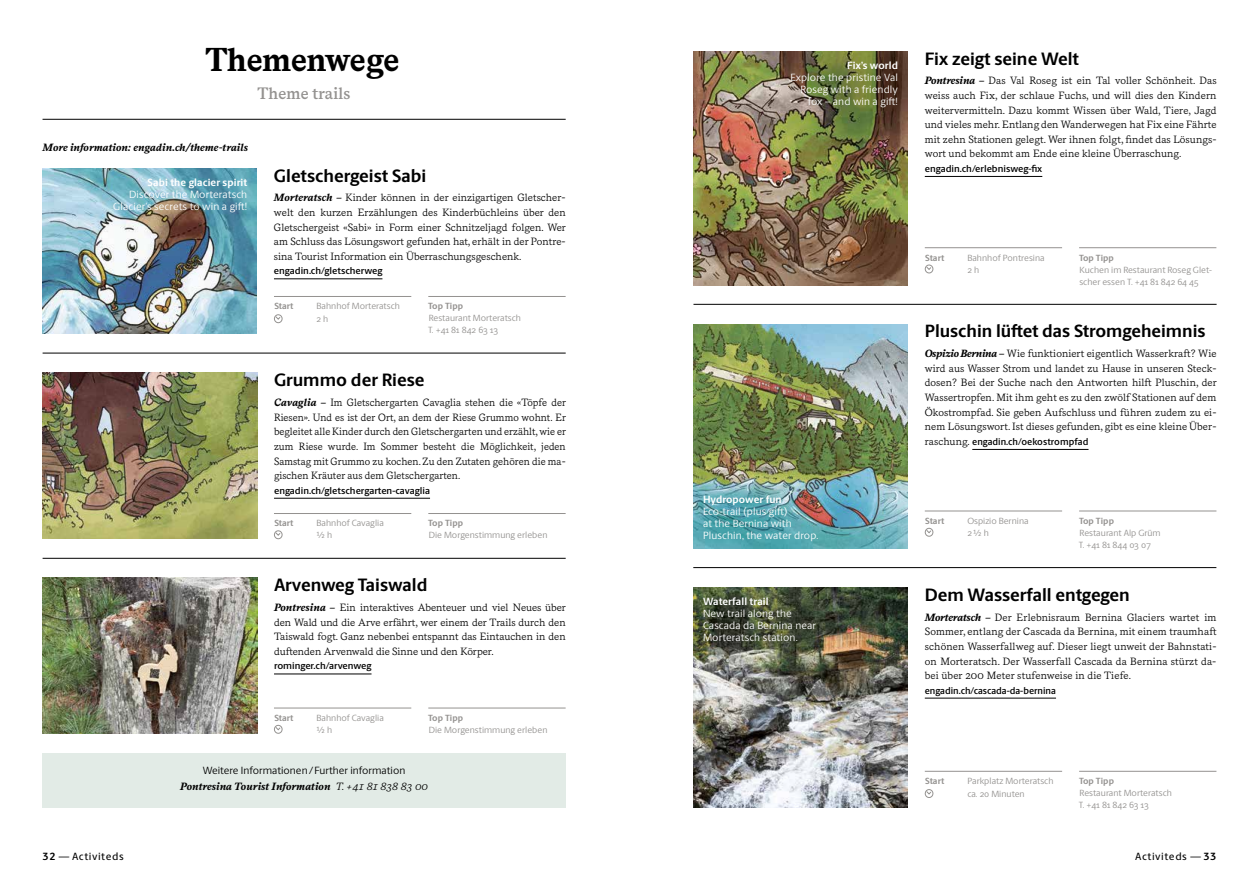
<style>
.page{position:relative;width:1259px;height:893px;background:#fff}
.page>*{position:absolute;margin:0;border:0;box-sizing:border-box;transform-origin:0 0}
.t1{font:700 33px "Messina Serif";letter-spacing:-.005em;color:#000}
.t2{font:700 18px "Berlingske Sans";color:#000}
.t3{font:700 17.85px "Berlingske Sans";color:#000}
.t4{font:600 16.5px "Messina Serif";letter-spacing:.01em;color:#949290}
.t5{font:10.5px/14.7px "Messina Serif";color:#000;text-align:justify}
.t6{font:10.5px/12px "Berlingske Sans";letter-spacing:.015em;color:#fff}
.t7{font:italic 700 10.5px "Messina Serif";color:#000}
.t8{font:700 10.5px "Berlingske Sans";letter-spacing:.01em;color:#fff}
.t9{font:10.5px "Berlingske Sans";letter-spacing:.005em;color:#000}
.t10{font:500 10.5px "Berlingske Sans";letter-spacing:.05em;color:#000}
.t11{font:9.75px "Berlingske Sans D Bd";color:#000}
.t12{font:9px/12px "Berlingske Sans";letter-spacing:.005em;color:#949290}
.t13{font:700 9px "Berlingske Sans";letter-spacing:.005em;color:#949290}
.s1{font-weight:700;font-style:italic}
.s2{font-weight:400}
.s3{font-weight:700;font-style:italic;font-size:10.35px}
.s4{font-family:"Messina Serif";font-size:10.5px}
.s5{font-weight:700}
</style>
<div class="page">
<hr style="left:43px;top:119px;width:523px;height:1px;background:#000">
<hr style="left:43px;top:353px;width:523px;height:1px;background:#000">
<img style="left:43px;top:373px;width:214px;height:166px">
<img style="left:42px;top:168px;width:215px;height:166px">
<hr style="left:274px;top:498px;width:156px;height:1px;background:#000">
<hr style="left:274px;top:279px;width:108px;height:1px;background:#000">
<div style="left:43px;top:753px;width:523px;height:55px;background:#e2ebe6"></div>
<hr style="left:274px;top:513px;width:137px;height:1px;background:#949290">
<div style="left:274px;top:530px;width:9px;height:9px;border:1px solid #949290;border-radius:50%"></div>
<svg style="left:274px;top:531px;width:7px;height:5px"></svg>
<hr style="left:428px;top:513px;width:137px;height:1px;background:#949290">
<hr style="left:693px;top:567px;width:523px;height:1px;background:#000">
<img style="left:693px;top:324px;width:214px;height:224px">
<img style="left:693px;top:587px;width:214px;height:221px">
<hr style="left:972px;top:449px;width:116px;height:1px;background:#000">
<hr style="left:924px;top:698px;width:132px;height:1px;background:#000">
<hr style="left:924px;top:771px;width:138px;height:1px;background:#949290">
<div style="left:924px;top:789px;width:9px;height:9px;border:1px solid #949290;border-radius:50%"></div>
<svg style="left:925px;top:790px;width:7px;height:5px"></svg>
<hr style="left:1079px;top:771px;width:137px;height:1px;background:#949290">
<img style="left:693px;top:51px;width:214px;height:234px">
<hr style="left:693px;top:304px;width:523px;height:1px;background:#000">
<hr style="left:924px;top:176px;width:118px;height:1px;background:#000">
<hr style="left:274px;top:296px;width:137px;height:1px;background:#949290">
<div style="left:274px;top:314px;width:9px;height:9px;border:1px solid #949290;border-radius:50%"></div>
<svg style="left:274px;top:315px;width:7px;height:5px"></svg>
<hr style="left:428px;top:296px;width:137px;height:1px;background:#949290">
<hr style="left:924px;top:247px;width:138px;height:1px;background:#949290">
<div style="left:924px;top:264px;width:9px;height:10px;border:1px solid #949290;border-radius:50%"></div>
<svg style="left:925px;top:266px;width:7px;height:5px"></svg>
<hr style="left:1079px;top:247px;width:137px;height:1px;background:#949290">
<hr style="left:924px;top:511px;width:138px;height:1px;background:#949290">
<div style="left:924px;top:528px;width:9px;height:9px;border:1px solid #949290;border-radius:50%"></div>
<svg style="left:925px;top:529px;width:7px;height:5px"></svg>
<hr style="left:1079px;top:511px;width:137px;height:1px;background:#949290">
<hr style="left:43px;top:558px;width:523px;height:1px;background:#000">
<img style="left:43px;top:578px;width:214px;height:156px">
<hr style="left:274px;top:674px;width:97px;height:1px;background:#000">
<hr style="left:274px;top:708px;width:137px;height:1px;background:#949290">
<div style="left:274px;top:725px;width:9px;height:9px;border:1px solid #949290;border-radius:50%"></div>
<svg style="left:274px;top:726px;width:7px;height:5px"></svg>
<hr style="left:428px;top:708px;width:137px;height:1px;background:#949290">
<h1 class="t1" style="left:205px;top:34px;width:196px">Themenwege</h1>
<h3 class="t4" style="left:257px;top:80px;width:94px">Theme trails</h3>
<p class="t7" style="left:43px;top:140px;width:207px">More information: engadin.ch/theme-trails</p>
<p class="t8" style="left:148px;top:174px;width:101px">Sabi the glacier spirit</p>
<p class="t6" style="left:113px;top:188px;width:136px;text-align:right">Discover the Morteratsch<br>Glacier’s secrets to win a gift!</p>
<h2 class="t2" style="left:274px;top:162px;width:154px">Gletschergeist Sabi</h2>
<p class="t5" style="left:274px;top:190px;width:293px"><span class="s1">Morteratsch –</span> Kinder können in der einzigartigen Gletscher&shy;welt den kurzen Erzählungen des Kinderbüchleins über den Gletschergeist «Sabi» in Form einer Schnitzeljagd folgen. Wer am Schluss das Lösungswort gefunden hat, erhält in der Pontre&shy;sina Tourist Information ein Überraschungsgeschenk.</p>
<p class="t11" style="left:274px;top:264px;width:110px">engadin.ch/gletscherweg</p>
<p class="t13" style="left:274px;top:300px;width:21px">Start</p>
<p class="t12" style="left:316px;top:299px;width:85px;line-height:12.9px">Bahnhof Morteratsch<br>2 h</p>
<p class="t13" style="left:428px;top:300px;width:36px">Top Tipp</p>
<p class="t12" style="left:428px;top:312px;width:95px">Restaurant Morteratsch<br>T. +41 81 842 63 13</p>
<h2 class="t2" style="left:274px;top:367px;width:152px">Grummo der Riese</h2>
<p class="t5" style="left:274px;top:395px;width:293px"><span class="s1">Cavaglia –</span> Im Gletschergarten Cavaglia stehen die «Töpfe der Riesen». Und es ist der Ort, an dem der Riese Grummo wohnt. Er begleitet alle Kinder durch den Gletschergarten und erzählt, wie er zum Riese wurde. Im Sommer besteht die Möglichkeit, jeden Samstag mit Grummo zu kochen. Zu den Zutaten gehören die ma&shy;gischen Kräuter aus dem Gletschergarten.</p>
<p class="t11" style="left:274px;top:483px;width:157px">engadin.ch/gletschergarten-cavaglia</p>
<p class="t13" style="left:274px;top:517px;width:21px">Start</p>
<p class="t12" style="left:316px;top:517px;width:69px">Bahnhof Cavaglia ½ h</p>
<p class="t13" style="left:428px;top:517px;width:36px">Top Tipp</p>
<p class="t12" style="left:429px;top:529px;width:120px">Die Morgenstimmung erleben</p>
<h2 class="t2" style="left:274px;top:572px;width:155px">Arvenweg Taiswald</h2>
<p class="t5" style="left:274px;top:600px;width:293px"><span class="s1">Pontresina –</span> Ein interaktives Abenteuer und viel Neues über den Wald und die Arve erfährt, wer einem der Trails durch den Taiswald fogt. Ganz nebenbei entspannt das Eintauchen in den duftenden Arvenwald die Sinne und den Körper.</p>
<p class="t11" style="left:274px;top:659px;width:99px">rominger.ch/arvenweg</p>
<p class="t13" style="left:274px;top:711px;width:21px">Start</p>
<p class="t12" style="left:316px;top:711px;width:69px">Bahnhof Cavaglia ½ h</p>
<p class="t13" style="left:428px;top:711px;width:36px">Top Tipp</p>
<p class="t12" style="left:429px;top:723px;width:120px">Die Morgenstimmung erleben</p>
<p class="t9" style="left:203px;top:763px;width:204px">Weitere Informationen/ Further information</p>
<p class="t7" style="left:180px;top:778px;width:249px">Pontresina Tourist Information <span class="s2">T. +41 81 838 83 00</span></p>
<p class="t8" style="left:847px;top:57px;width:52px">Fix’s world</p>
<p class="t6" style="left:790px;top:71px;width:109px;text-align:right">Explore the pristine Val<br>Roseg with a friendly fox – and win a gift!</p>
<h2 class="t2" style="left:924px;top:45px;width:156px">Fix zeigt seine Welt</h2>
<p class="t5" style="left:924px;top:73px;width:293px"><span class="s1">Pontresina –</span> Das Val Roseg ist ein Tal voller Schönheit. Das weiss auch Fix, der schlaue Fuchs, und will dies den Kindern weitervermitteln. Dazu kommt Wissen über Wald, Tiere, Jagd und vieles mehr. Entlang den Wanderwegen hat Fix eine Fährte mit zehn Stationen gelegt. Wer ihnen folgt, findet das Lösungs&shy;wort und bekommt am Ende eine kleine Überraschung.</p>
<p class="t11" style="left:924px;top:161px;width:119px">engadin.ch/erlebnisweg-fix</p>
<p class="t8" style="left:703px;top:491px;width:80px">Hydropower fun</p>
<p class="t6" style="left:703px;top:504px;width:117px">Eco-trail (plus gift)<br>at the Bernina with<br>Pluschin, the water drop.</p>
<p class="t8" style="left:703px;top:594px;width:67px">Waterfall trail</p>
<p class="t6" style="left:703px;top:607px;width:115px">New trail along the<br>Cascada da Bernina near<br>Morteratsch station.</p>
<p class="t13" style="left:925px;top:251px;width:21px">Start</p>
<p class="t12" style="left:967px;top:251px;width:79px">Bahnhof Pontresina<br>2 h</p>
<p class="t13" style="left:1079px;top:251px;width:36px">Top Tipp</p>
<p class="t12" style="left:1079px;top:263px;width:134px">Kuchen im Restaurant Roseg Glet&shy;scher essen T. +41 81 842 64 45</p>
<h3 class="t3" style="left:924px;top:318px;width:282px">Pluschin lüftet das Stromgeheimnis</h3>
<p class="t5" style="left:924px;top:346px;width:293px"><span class="s3">Ospizio Bernina</span> <span class="s1">–</span> Wie funktioniert eigentlich Wasserkraft? Wie wird aus Wasser Strom und landet zu Hause in unseren Steck&shy;dosen? Bei der Suche nach den Antworten hilft Pluschin, der Wassertropfen. Mit ihm geht es zu den zwölf Stationen auf dem Ökostrompfad. Sie geben Aufschluss und führen zudem zu ei&shy;nem Lösungswort. Ist dieses gefunden, gibt es eine kleine Über-</p>
<p class="t11" style="left:925px;top:434px;width:165px"><span class="s4">raschung.</span> engadin.ch/oekostrompfad</p>
<p class="t13" style="left:925px;top:514px;width:21px">Start</p>
<p class="t12" style="left:967px;top:514px;width:63px">Ospizio Bernina<br>2½ h</p>
<p class="t13" style="left:1079px;top:514px;width:36px">Top Tipp</p>
<p class="t12" style="left:1079px;top:526px;width:83px">Restaurant Alp Grüm<br>T. +41 81 844 03 07</p>
<h2 class="t2" style="left:924px;top:581px;width:207px">Dem Wasserfall entgegen</h2>
<p class="t5" style="left:924px;top:609px;width:293px"><span class="s1">Morteratsch –</span> Der Erlebnisraum Bernina Glaciers wartet im Sommer, entlang der Cascada da Bernina, mit einem traumhaft schönen Wasserfallweg auf. Dieser liegt unweit der Bahnstati&shy;on Morteratsch. Der Wasserfall Cascada da Bernina stürzt da&shy;bei über 200 Meter stufenweise in die Tiefe.</p>
<p class="t11" style="left:924px;top:683px;width:133px">engadin.ch/cascada-da-bernina</p>
<p class="t13" style="left:925px;top:774px;width:21px">Start</p>
<p class="t12" style="left:967px;top:774px;width:88px;line-height:13px">Parkplatz Morteratsch ca. 20 Minuten</p>
<p class="t13" style="left:1079px;top:774px;width:36px">Top Tipp</p>
<p class="t12" style="left:1079px;top:787px;width:95px">Restaurant Morteratsch<br>T. +41 81 842 63 13</p>
<p class="t10" style="left:43px;top:848px;width:83px"><span class="s5">32</span> — Activiteds</p>
<p class="t10" style="left:1135px;top:848px;width:83px">Activiteds — <span class="s5">33</span></p>
</div>
